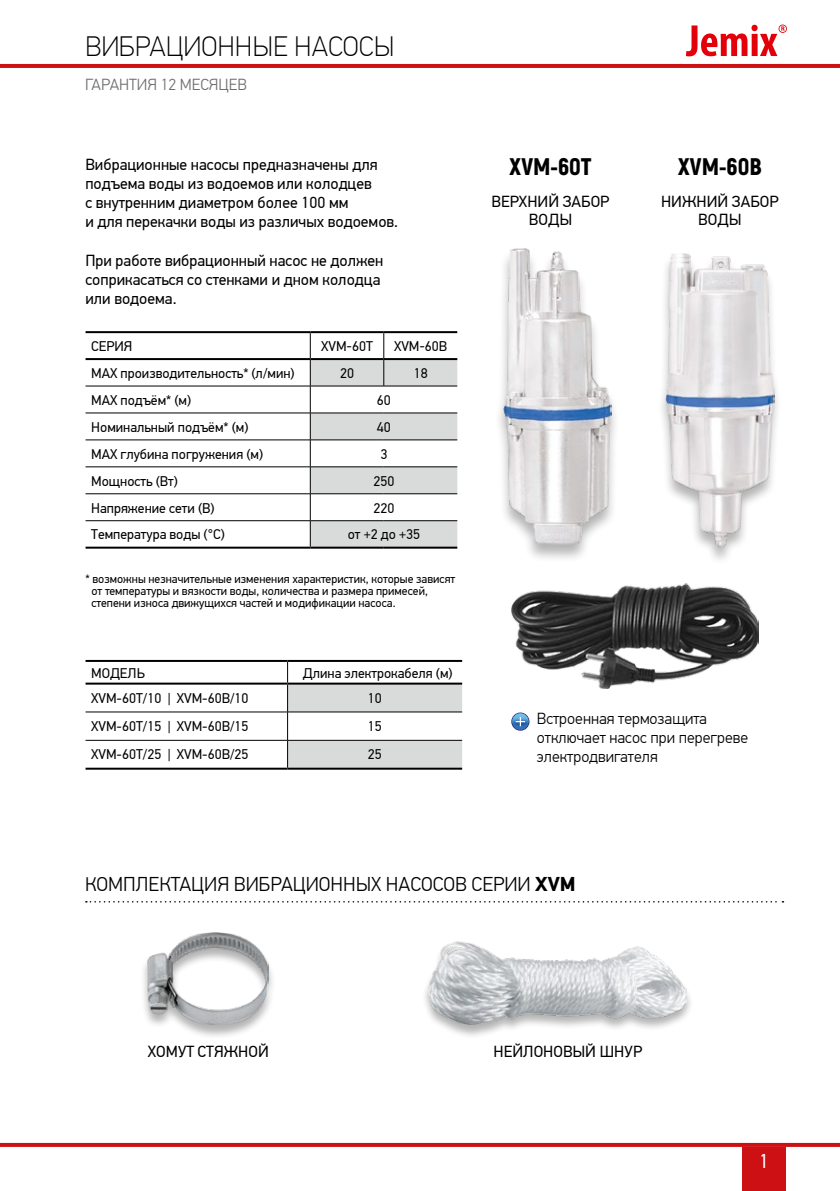
<style>
.page{position:relative;width:840px;height:1191px;background:#fff}
.page>*{position:absolute;margin:0;border:0;box-sizing:border-box;transform-origin:0 0}
.t1{font:100 28px "PF Din Text Pro";color:#000}
.t2{font:900 24px "Akrobat";color:#000}
.t3{font:300 20px "PF Din Text Pro";color:#000}
.t4{font:20px "PF Din Text Pro";color:#fff}
.t5{font:16px/19.2px "PF Din Text Pro";color:#000}
.t6{font:300 16px/19.2px "PF Din Text Pro";color:#000}
.t7{font:300 16px "PF Din Text Pro";color:#6e6e6e}
.t8{font:14px "PF Din Text Pro";color:#000}
.t9{font:12px/12px "PF Din Text Pro";color:#000}
.s1{font-weight:700}
</style>
<div class="page">
<hr style="left:0;top:64px;width:839px;height:4px;background:#cd1013">
<svg style="left:0;top:1142px;width:839px;height:4px;background:#d84649"></svg>
<div style="left:742px;top:1147px;width:43px;height:44px;background:#cd1013"></div>
<svg style="left:685px;top:25px;width:101px;height:31px"></svg>
<div style="left:493px;top:249px;width:127px;height:315px;background:#000;opacity:.3"></div>
<img style="left:503px;top:248px;width:108px;height:298px">
<div style="left:656px;top:254px;width:125px;height:311px;background:#000;opacity:.3"></div>
<img style="left:665px;top:254px;width:108px;height:294px">
<svg style="left:511px;top:712px;width:18px;height:18px"></svg>
<svg style="left:511px;top:713px;width:17px;height:17px"></svg>
<svg style="left:515px;top:717px;width:10px;height:9px"></svg>
<img style="left:511px;top:583px;width:247px;height:106px">
<hr style="left:85px;top:660px;width:202px;height:2px;background:#000">
<hr style="left:287px;top:660px;width:175px;height:2px;background:#000">
<hr style="left:287px;top:767px;width:175px;height:2px;background:#000">
<svg style="left:85px;top:661px;width:377px;height:107px"></svg>
<hr style="left:85px;top:767px;width:202px;height:2px;background:#000">
<svg style="left:85px;top:360px;width:225px;height:186px"></svg>
<hr style="left:85px;top:412px;width:225px;height:1px;background:#000">
<hr style="left:85px;top:439px;width:225px;height:1px;background:#000">
<hr style="left:85px;top:466px;width:225px;height:1px;background:#000">
<hr style="left:310px;top:546px;width:73px;height:2px;background:#000">
<hr style="left:383px;top:546px;width:74px;height:2px;background:#000">
<hr style="left:85px;top:493px;width:225px;height:1px;background:#000">
<hr style="left:85px;top:520px;width:225px;height:1px;background:#000">
<hr style="left:85px;top:546px;width:225px;height:2px;background:#000">
<hr style="left:85px;top:386px;width:225px;height:1px;background:#000">
<hr style="left:85px;top:331px;width:225px;height:2px;background:#000">
<hr style="left:85px;top:358px;width:225px;height:2px;background:#000">
<hr style="left:310px;top:331px;width:73px;height:2px;background:#000">
<hr style="left:383px;top:331px;width:74px;height:2px;background:#000">
<svg style="left:310px;top:333px;width:147px;height:214px"></svg>
<div style="left:421px;top:941px;width:272px;height:98px;background:#000;opacity:.3"></div>
<img style="left:428px;top:941px;width:257px;height:83px">
<div style="left:140px;top:933px;width:136px;height:106px;background:#000;opacity:.3"></div>
<img style="left:148px;top:932px;width:120px;height:92px">
<svg style="left:86px;top:901px;width:697px;height:1px"></svg>
<h1 class="t1" style="left:85px;top:31px;width:311px">ВИБРАЦИОННЫЕ НАСОСЫ</h1>
<p class="t7" style="left:85px;top:76px;width:163px">ГАРАНТИЯ 12 МЕСЯЦЕВ</p>
<p class="t5" style="left:85px;top:155px;width:294px">Вибрационные насосы предназначены для</p>
<h2 class="t2" style="left:509px;top:151px;width:84px">XVM-60T</h2>
<h2 class="t2" style="left:677px;top:151px;width:85px">XVM-60B</h2>
<p class="t5" style="left:85px;top:174px;width:314px">подъема воды из водоемов или колодцев<br>с внутренним диаметром более 100 мм<br>и для перекачки воды из различых водоемов.</p>
<p class="t5" style="left:85px;top:251px;width:299px">При работе вибрационный насос не должен соприкасаться со стенками и дном колодца или водоема.</p>
<p class="t5" style="left:491px;top:193px;width:119px;line-height:18px;text-align:center">ВЕРХНИЙ ЗАБОР<br>ВОДЫ</p>
<p class="t5" style="left:660px;top:193px;width:119px;line-height:18px;text-align:center">НИЖНИЙ ЗАБОР<br>ВОДЫ</p>
<p class="t8" style="left:91px;top:338px;width:43px">СЕРИЯ</p>
<p class="t8" style="left:321px;top:338px;width:53px">XVM-60T</p>
<p class="t8" style="left:394px;top:338px;width:55px">XVM-60B</p>
<p class="t8" style="left:91px;top:365px;width:205px">MAX производительность* (л/мин)</p>
<p class="t8" style="left:340px;top:365px;width:15px">20</p>
<p class="t8" style="left:413px;top:365px;width:15px">18</p>
<p class="t8" style="left:91px;top:392px;width:101px">MAX подъём* (м)</p>
<p class="t8" style="left:376px;top:392px;width:15px">60</p>
<p class="t8" style="left:91px;top:418px;width:159px">Номинальный подъём* (м)</p>
<p class="t8" style="left:376px;top:418px;width:15px">40</p>
<p class="t8" style="left:91px;top:445px;width:173px">MAX глубина погружения (м)</p>
<p class="t8" style="left:380px;top:445px;width:8px">3</p>
<p class="t8" style="left:91px;top:472px;width:88px">Мощность (Вт)</p>
<p class="t8" style="left:373px;top:472px;width:22px">250</p>
<p class="t8" style="left:91px;top:499px;width:125px">Напряжение сети (В)</p>
<p class="t8" style="left:373px;top:499px;width:22px">220</p>
<p class="t8" style="left:91px;top:526px;width:135px">Температура воды (°C)</p>
<p class="t8" style="left:347px;top:526px;width:74px">от +2 до +35</p>
<p class="t9" style="left:91px;top:573px;width:365px;text-indent:-6px">* возможны незначительные изменения характеристик, которые зависят от температуры и вязкости воды, количества и размера примесей, степени износа движущихся частей и модификации насоса.</p>
<p class="t8" style="left:91px;top:664px;width:55px">МОДЕЛЬ</p>
<p class="t8" style="left:302px;top:664px;width:151px">Длина электрокабеля (м)</p>
<p class="t8" style="left:91px;top:690px;width:159px">XVM-60T/10 | XVM-60B/10</p>
<p class="t8" style="left:368px;top:690px;width:15px">10</p>
<p class="t8" style="left:91px;top:718px;width:159px">XVM-60T/15 | XVM-60B/15</p>
<p class="t8" style="left:368px;top:718px;width:15px">15</p>
<p class="t8" style="left:91px;top:746px;width:159px">XVM-60T/25 | XVM-60B/25</p>
<p class="t8" style="left:368px;top:746px;width:15px">25</p>
<p class="t6" style="left:536px;top:709px;width:213px">Встроенная термозащита отключает насос при перегреве электродвигателя</p>
<h3 class="t3" style="left:85px;top:872px;width:491px">КОМПЛЕКТАЦИЯ ВИБРАЦИОННЫХ НАСОСОВ СЕРИИ <span class="s1">XVM</span></h3>
<p class="t5" style="left:148px;top:1041px;width:122px">ХОМУТ СТЯЖНОЙ</p>
<p class="t5" style="left:493px;top:1041px;width:150px">НЕЙЛОНОВЫЙ ШНУР</p>
<h3 class="t4" style="left:758px;top:1149px;width:11px">1</h3>
</div>
